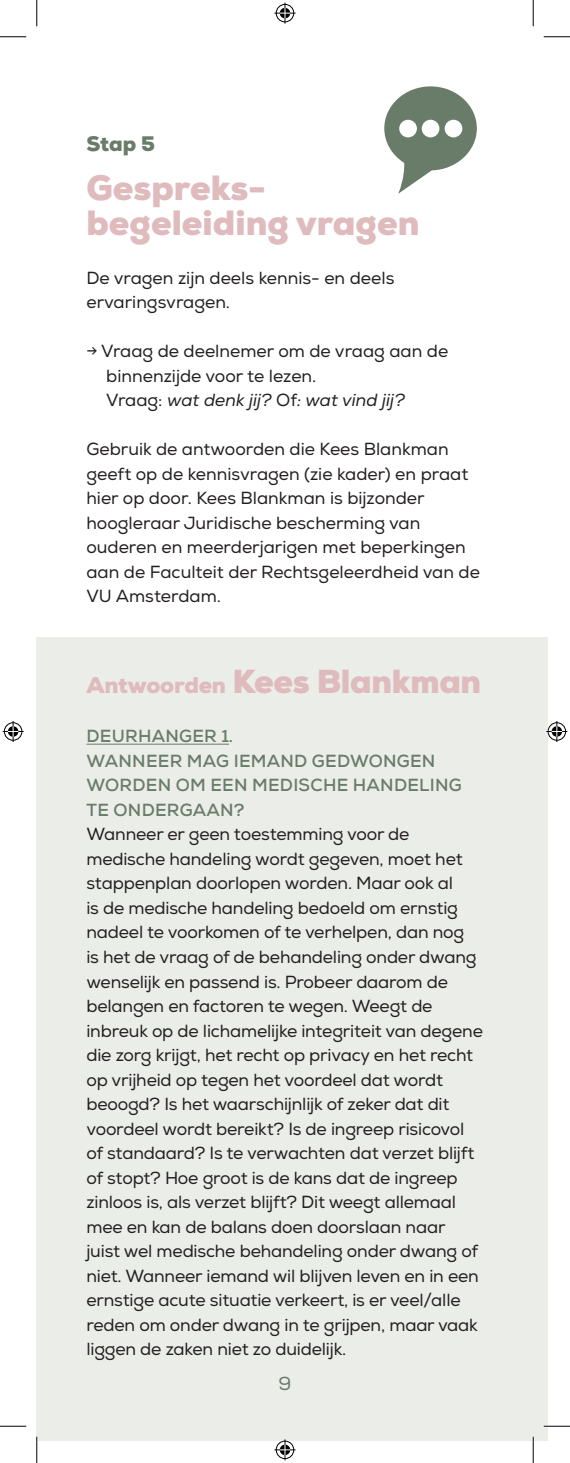
<style>
.page{position:relative;width:570px;height:1463px;background:#fff}
.page>*{position:absolute;margin:0;border:0;box-sizing:border-box;transform-origin:0 0}
.t1{font:900 35px/35px "Nexa";color:#dfbbbe}
.t2{font:900 33.25px "Nexa";letter-spacing:-.01em;color:#dfbbbe}
.t3{font:900 21px "Nexa";color:#697b69}
.t4{font:18.72px "Nexa";color:#697b69}
.t5{font:17.5px/24.5px "Nexa";letter-spacing:-.01em;color:#231f20}
.t6{font:700 17.5px/24.5px "Nexa";letter-spacing:.015em;color:#697b69}
.s1{font-style:italic}
.s2{font-size:22.75px}
</style>
<div class="page">
<div style="left:37px;top:637px;width:511px;height:804px;background:#ebede9"></div>
<hr style="left:86px;top:743px;width:143px;height:1px;background:#697b69">
<svg style="left:384px;top:86px;width:93px;height:108px"></svg>
<hr style="left:543px;top:1425px;width:27px;height:2px;background:#fff">
<hr style="left:36px;top:1436px;width:2px;height:26px;background:#fff">
<hr style="left:532px;top:1436px;width:2px;height:26px;background:#fff">
<svg style="left:0;top:36px;width:26px;height:1px"></svg>
<svg style="left:543px;top:36px;width:27px;height:1px"></svg>
<svg style="left:0;top:1425px;width:26px;height:1px"></svg>
<svg style="left:543px;top:1425px;width:27px;height:1px"></svg>
<svg style="left:36px;top:0;width:1px;height:26px"></svg>
<svg style="left:36px;top:1436px;width:1px;height:26px"></svg>
<svg style="left:533px;top:0;width:1px;height:26px"></svg>
<svg style="left:533px;top:1436px;width:1px;height:26px"></svg>
<svg style="left:274px;top:3px;width:21px;height:21px"></svg>
<svg style="left:274px;top:1439px;width:21px;height:21px"></svg>
<svg style="left:3px;top:721px;width:21px;height:21px"></svg>
<svg style="left:546px;top:721px;width:21px;height:21px"></svg>
<p class="t3" style="left:86px;top:130px;width:70px">Stap 5</p>
<h1 class="t1" style="left:86px;top:170px;width:334px">Gespreks&shy;begeleiding vragen</h1>
<p class="t5" style="left:86px;top:266px;width:309px">De vragen zijn deels kennis- en deels ervaringsvragen.</p>
<p class="t5" style="left:106px;top:339px;width:343px;text-indent:-20px">→ Vraag de deelnemer om de vraag aan de binnenzijde voor te lezen.<br>Vraag: <span class="s1">wat denk jij?</span> Of<span class="s1">: wat vind jij?</span></p>
<p class="t5" style="left:86px;top:437px;width:395px">Gebruik de antwoorden die Kees Blankman geeft op de kennisvragen (zie kader) en praat hier op door. Kees Blankman is bijzonder hoogleraar Juridische bescherming van ouderen en meerderjarigen met beperkingen aan de Faculteit der Rechtsgeleerdheid van de VU Amsterdam.</p>
<h2 class="t2" style="left:86px;top:660px;width:396px"><span class="s2">Antwoorden</span> Kees Blankman</h2>
<p class="t6" style="left:86px;top:724px;width:376px">DEURHANGER 1.<br>WANNEER MAG IEMAND GEDWONGEN<br>WORDEN OM EEN MEDISCHE HANDELING<br>TE ONDERGAAN?</p>
<p class="t5" style="left:86px;top:822px;width:398px">Wanneer er geen toestemming voor de medische handeling wordt gegeven, moet het stappenplan doorlopen worden. Maar ook al<br>is de medische handeling bedoeld om ernstig nadeel te voorkomen of te verhelpen, dan nog<br>is het de vraag of de behandeling onder dwang wenselijk en passend is. Probeer daarom de belangen en factoren te wegen. Weegt de inbreuk op de lichamelijke integriteit van degene die zorg krijgt, het recht op privacy en het recht op vrijheid op tegen het voordeel dat wordt beoogd? Is het waarschijnlijk of zeker dat dit voordeel wordt bereikt? Is de ingreep risicovol of standaard? Is te verwachten dat verzet blijft of stopt? Hoe groot is de kans dat de ingreep zinloos is, als verzet blijft? Dit weegt allemaal mee en kan de balans doen doorslaan naar juist wel medische behandeling onder dwang of niet. Wanneer iemand wil blijven leven en in een ernstige acute situatie verkeert, is er veel/alle reden om onder dwang in te grijpen, maar vaak liggen de zaken niet zo duidelijk.</p>
<p class="t4" style="left:278px;top:1372px;width:14px">9</p>
</div>
